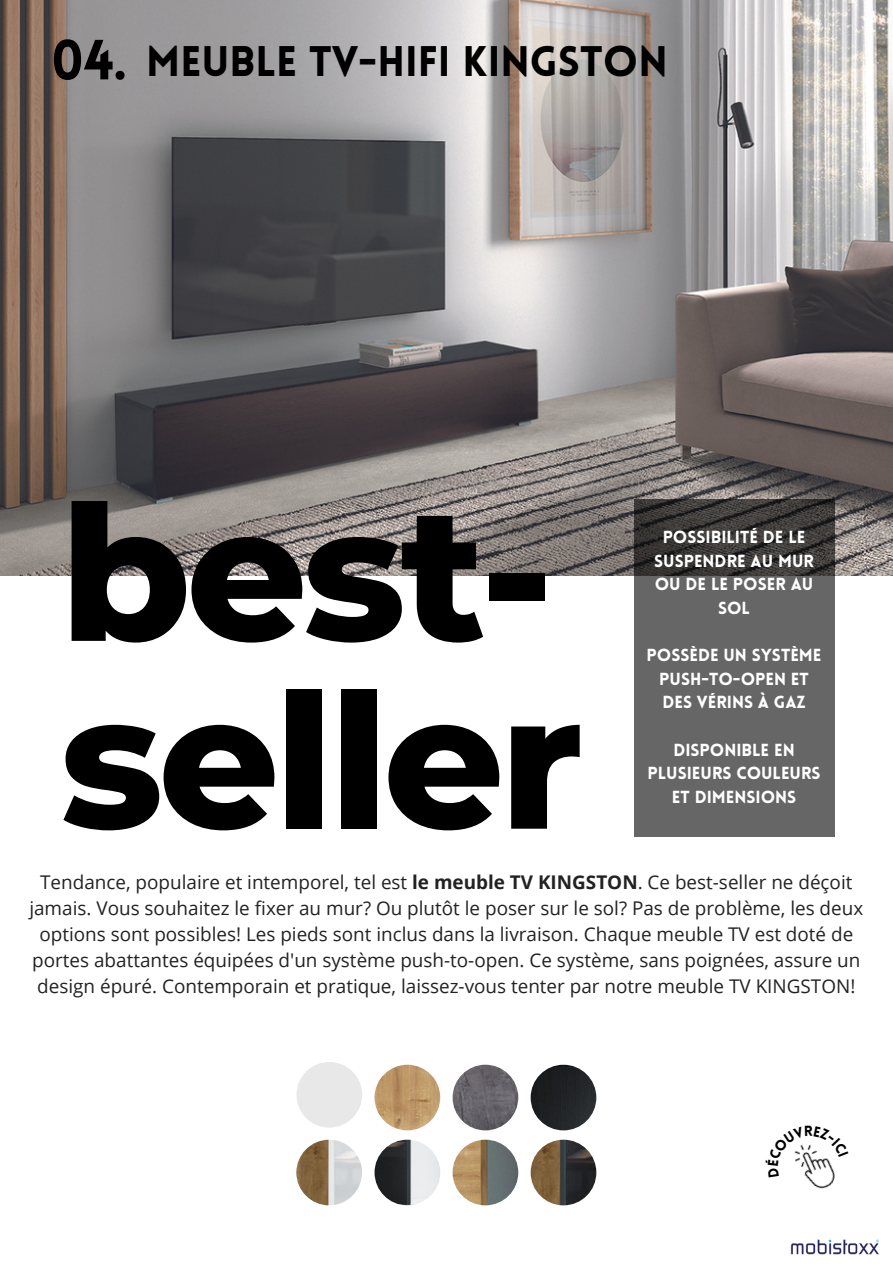
<style>
.page{position:relative;width:893px;height:1264px;background:#fff}
.page>*{position:absolute;margin:0;border:0;box-sizing:border-box;transform-origin:0 0}
.t1{font:800 188.4px/187.6px "Montserrat";letter-spacing:-.025em;color:#000}
.t2{font:900 41.85px "Lovelo";color:#000}
.t3{font:18.9px/25.8px "Open Sans";color:#222;text-align:center}
.t4{font:900 17.1px/23.5px "Lovelo";color:#fff;text-align:center}
.s1{font-size:55.35px}
.s2{font-weight:700}
</style>
<div class="page">
<img style="left:0;top:0;width:892px;height:576px">
<svg style="left:634px;top:499px;width:200px;height:338px;background:#5b5a5a"></svg>
<img style="left:790px;top:1239px;width:90px;height:16px">
<img style="left:452px;top:1064px;width:66px;height:66px;border-radius:50%">
<img style="left:374px;top:1064px;width:66px;height:66px;border-radius:50%">
<img style="left:530px;top:1064px;width:66px;height:66px;border-radius:50%">
<img style="left:374px;top:1139px;width:66px;height:66px;border-radius:50%">
<img style="left:296px;top:1139px;width:66px;height:66px;border-radius:50%">
<img style="left:530px;top:1139px;width:66px;height:66px;border-radius:50%">
<img style="left:452px;top:1139px;width:66px;height:66px;border-radius:50%">
<img style="left:806px;top:1177px;width:29px;height:12px">
<svg style="left:794px;top:1144px;width:41px;height:33px"></svg>
<h2 class="t2" style="left:51px;top:45px;width:618px"><span class="s1">04.</span> MEUBLE TV-HIFI KINGSTON</h2>
<h1 class="t1" style="left:60px;top:479px;width:524px">best&shy;seller</h1>
<p class="t4" style="left:654px;top:527px;width:161px">POSSIBILITÉ DE LE<br>SUSPENDRE AU MUR<br>OU DE LE POSER AU<br>SOL</p>
<p class="t4" style="left:646px;top:645px;width:176px">POSSÈDE UN SYSTÈME<br>PUSH-TO-OPEN ET<br>DES VÉRINS À GAZ</p>
<p class="t4" style="left:647px;top:739px;width:174px">DISPONIBLE EN<br>PLUSIEURS COULEURS<br>ET DIMENSIONS</p>
<p class="t3" style="left:29px;top:869px;width:835px">Tendance, populaire et intemporel, tel est <span class="s2">le meuble TV KINGSTON</span>. Ce best-seller ne déçoit jamais. Vous souhaitez le fixer au mur? Ou plutôt le poser sur le sol? Pas de problème, les deux options sont possibles! Les pieds sont inclus dans la livraison. Chaque meuble TV est doté de portes abattantes équipées d'un système push-to-open. Ce système, sans poignées, assure un design épuré. Contemporain et pratique, laissez-vous tenter par notre meuble TV KINGSTON!</p>
</div>
